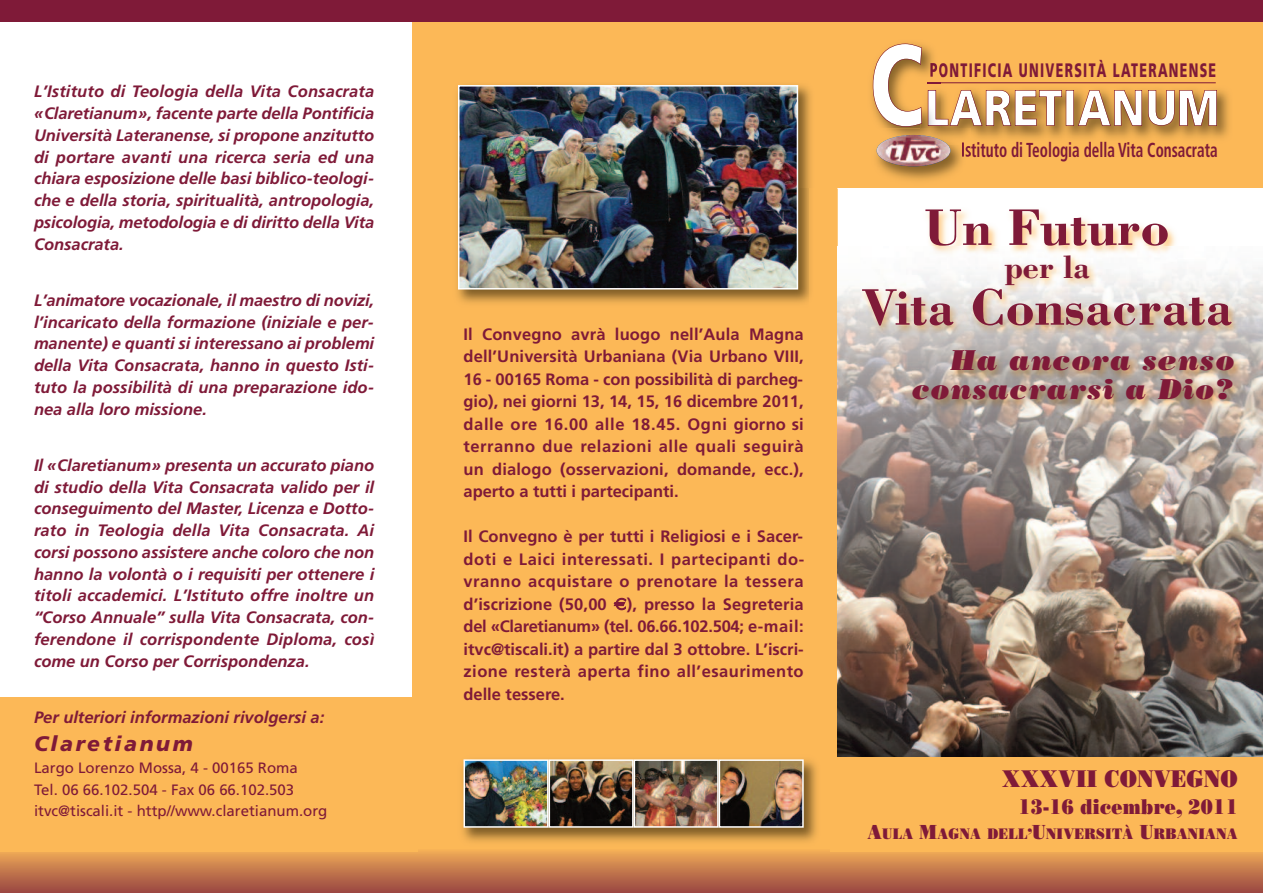
<style>
.page{position:relative;width:1263px;height:893px;background:#fff}
.page>*{position:absolute;margin:0;border:0;box-sizing:border-box;transform-origin:0 0}
.t1{font:700 52.95px "Bodoni";color:#7f1a38}
.t2{font:700 33.15px "Bodoni";color:#7f1a38}
.t3{font:italic 28.5px/28.5px "Bodoni Poster";letter-spacing:.04em;color:#7f1a38;text-align:right}
.t4{font:24px "Bodoni Poster";letter-spacing:.015em;color:#7f1a38;scale:.86 1}
.t5{font:21px "Bodoni Poster";letter-spacing:.015em;color:#7f1a38;scale:.86 1}
.t6{font:italic 900 21px "Frutiger";letter-spacing:.125em;color:#7f1a38}
.t7{font:700 condensed 20.25px "Frutiger";color:#7f1a38;scale:.75 1}
.t8{font:900 19.5px "Frutiger";letter-spacing:.105em;color:#7f1a38;scale:.64 1}
.t9{font:italic 700 16.5px/21.8px "Frutiger";color:#7f1a38;text-align:justify}
.t10{font:700 16.5px/22.5px "Frutiger";letter-spacing:.01em;color:#7f1a38;text-align:justify}
.t11{font:15.15px "Bodoni Poster";letter-spacing:.02em;color:#7f1a38;scale:.86 1}
.t12{font:15px/21.8px "Frutiger";color:#7f1a38}
.s1{font-family:"Euro Sans";font-weight:400}
.s2{font-size:20.25px}
.s3{font-size:15px}
</style>
<div class="page">
<div style="left:412px;top:15px;width:426px;height:840px;background:#fcb857"></div>
<div style="left:838px;top:20px;width:425px;height:168px;background:#fcb857"></div>
<img style="left:838px;top:210px;width:425px;height:547px">
<div style="left:0;top:849px;width:1263px;height:44px;background:linear-gradient(to bottom,#f3af58,#994742)"></div>
<div style="left:0;top:0;width:1263px;height:21px;background:#7f1a38"></div>
<img style="left:941px;top:89px;width:288px;height:50px">
<img style="left:871px;top:43px;width:50px;height:85px">
<img style="left:921px;top:127px;width:20px;height:1px">
<svg style="left:873px;top:44px;width:344px;height:83px"></svg>
<img style="left:876px;top:128px;width:94px;height:53px">
<img style="left:962px;top:141px;width:8px;height:17px">
<img style="left:877px;top:135px;width:73px;height:31px;border-radius:50%">
<img style="left:837px;top:188px;width:1px;height:249px">
<img style="left:838px;top:247px;width:425px;height:190px">
<div style="left:830px;top:757px;width:433px;height:94px;background:#fcb857"></div>
<div style="left:0;top:697px;width:418px;height:155px;background:#fcb857"></div>
<img style="left:457px;top:85px;width:354px;height:218px">
<img style="left:461px;top:88px;width:334px;height:199px">
<div style="left:458px;top:85px;width:340px;height:205px;border:2px solid #fff"></div>
<img style="left:462px;top:759px;width:355px;height:83px">
<img style="left:466px;top:762px;width:80px;height:63px">
<div style="left:463px;top:759px;width:86px;height:69px;border:2px solid #fff"></div>
<img style="left:552px;top:762px;width:79px;height:63px">
<div style="left:549px;top:759px;width:85px;height:69px;border:2px solid #fff"></div>
<img style="left:637px;top:762px;width:79px;height:63px">
<div style="left:634px;top:759px;width:85px;height:69px;border:2px solid #fff"></div>
<img style="left:722px;top:762px;width:79px;height:63px">
<div style="left:719px;top:759px;width:85px;height:69px;border:2px solid #fff"></div>
<p class="t9" style="left:34px;top:82px;width:342px">L’Istituto di Teologia della Vita Consacrata «Claretianum», facente parte della Pontificia Università Lateranense, si propone anzitutto di portare avanti una ricerca seria ed una chiara esposizione delle basi biblico-teologi&shy;che e della storia, spiritualità, antropologia, psicologia, metodologia e di diritto della Vita Consacrata.</p>
<p class="t9" style="left:34px;top:291px;width:342px">L’animatore vocazionale, il maestro di novizi, l’incaricato della formazione (iniziale e per&shy;manente) e quanti si interessano ai problemi della Vita Consacrata, hanno in questo Isti&shy;tuto la possibilità di una preparazione ido&shy;nea alla loro missione.</p>
<p class="t9" style="left:34px;top:456px;width:342px">Il «Claretianum» presenta un accurato piano di studio della Vita Consacrata valido per il conseguimento del Master, Licenza e Dotto&shy;rato in Teologia della Vita Consacrata. Ai corsi possono assistere anche coloro che non hanno la volontà o i requisiti per ottenere i titoli accademici. L’Istituto offre inoltre un “Corso Annuale” sulla Vita Consacrata, con&shy;ferendone il corrispondente Diploma, così come un Corso per Corrispondenza.</p>
<p class="t9" style="left:34px;top:708px;width:292px">Per ulteriori informazioni rivolgersi a:</p>
<p class="t6" style="left:34px;top:735px;width:160px">Claretianum</p>
<p class="t12" style="left:34px;top:758px;width:295px">Largo Lorenzo Mossa, 4 - 00165 Roma<br>Tel. 06 66.102.504 - Fax 06 66.102.503 itvc@tiscali.it - http//www.claretianum.org</p>
<p class="t10" style="left:463px;top:324px;width:342px">Il Convegno avrà luogo nell’Aula Magna dell’Università Urbaniana (Via Urbano VIII, 16 - 00165 Roma - con possibilità di parcheg&shy;gio), nei giorni 13, 14, 15, 16 dicembre 2011, dalle ore 16.00 alle 18.45. Ogni giorno si terranno due relazioni alle quali seguirà un dialogo (osservazioni, domande, ecc.), aperto a tutti i partecipanti.</p>
<p class="t10" style="left:463px;top:527px;width:342px">Il Convegno è per tutti i Religiosi e i Sacer&shy;doti e Laici interessati. I partecipanti do&shy;vranno acquistare o prenotare la tessera d’iscrizione (50,00 <span class="s1">€</span>), presso la Segreteria del «Claretianum» (tel. 06.66.102.504; e-mail: itvc@tiscali.it) a partire dal 3 ottobre. L’iscri&shy;zione resterà aperta fino all’esaurimento delle tessere.</p>
<p class="t8" style="left:930px;top:62px;width:449px">PONTIFICIA UNIVERSITÀ LATERANENSE</p>
<p class="t7" style="left:961px;top:141px;width:344px">Istituto di Teologia della Vita Consacrata</p>
<h1 class="t1" style="left:924px;top:196px;width:247px">Un Futuro</h1>
<h2 class="t2" style="left:1004px;top:247px;width:87px">per la</h2>
<h1 class="t1" style="left:862px;top:275px;width:372px">Vita Consacrata</h1>
<h3 class="t3" style="left:912px;top:349px;width:324px">Ha ancora senso consacrarsi a Dio?</h3>
<h3 class="t4" style="left:1002px;top:765px;width:275px">XXXVII CONVEGNO</h3>
<p class="t5" style="left:1018px;top:794px;width:256px">13-16 dicembre, 2011</p>
<p class="t11" style="left:867px;top:824px;width:432px"><span class="s2">A</span>ULA <span class="s2">M</span>AGNA DELL<span class="s3">’</span><span class="s2">U</span>NIVERSITÀ <span class="s2">U</span>RBANIANA</p>
</div>
